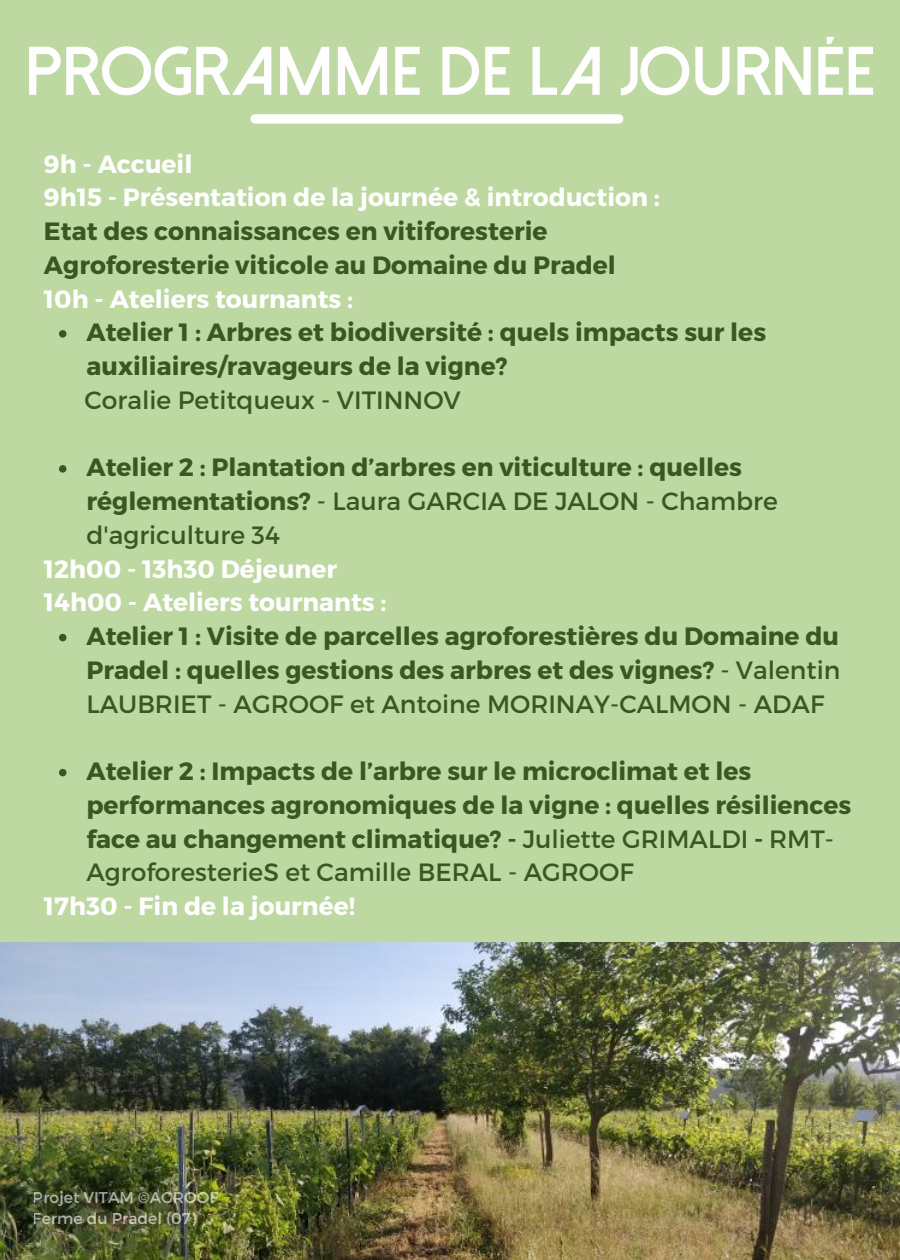
<style>
.page{position:relative;width:900px;height:1260px;background:#bed8a1}
.page>*{position:absolute;margin:0;border:0;box-sizing:border-box;transform-origin:0 0}
.t1{font:800 68.75px "Dolce Vita";color:#fefeff}
.t2{font:700 25px/33.8px "Montserrat";color:#3b5524}
.t3{font:700 25px/33.8px "Montserrat";color:#fefeff}
.t4{font:25px "Montserrat";color:#3b5524}
.t5{font:15.75px/20.8px "Montserrat";color:#fefeff}
.s1{font-weight:400}
</style>
<div class="page">
<div style="left:255px;top:114px;width:364px;height:10px;background:#fefeff"></div>
<svg style="left:59px;top:330px;width:7px;height:8px"></svg>
<svg style="left:59px;top:465px;width:7px;height:8px"></svg>
<svg style="left:59px;top:634px;width:7px;height:7px"></svg>
<svg style="left:59px;top:769px;width:7px;height:7px"></svg>
<img style="left:0;top:943px;width:899px;height:317px">
<h1 class="t1" style="left:25px;top:37px;width:851px">PROGRAMME DE LA JOURNÉE</h1>
<p class="t3" style="left:44px;top:146px;width:617px">9h - Accueil<br>9h15 - Présentation de la journée &amp; introduction :</p>
<p class="t2" style="left:44px;top:213px;width:573px">Etat des connaissances en vitiforesterie<br>Agroforesterie viticole au Domaine du Pradel</p>
<p class="t3" style="left:44px;top:281px;width:311px">10h - Ateliers tournants :</p>
<p class="t2" style="left:86px;top:314px;width:681px">Atelier 1 : Arbres et biodiversité : quels impacts sur les auxiliaires/ravageurs de la vigne?</p>
<p class="t4" style="left:85px;top:384px;width:378px">Coralie Petitqueux - VITINNOV</p>
<p class="t2" style="left:86px;top:449px;width:693px">Atelier 2 : Plantation d’arbres en viticulture : quelles réglementations? <span class="s1">- Laura GARCIA DE JALON - Chambre d'agriculture 34</span></p>
<p class="t3" style="left:44px;top:551px;width:344px">12h00 - 13h30 Déjeuner<br>14h00 - Ateliers tournants :</p>
<p class="t2" style="left:86px;top:618px;width:755px;text-align:justify">Atelier 1 : Visite de parcelles agroforestières du Domaine du Pradel : quelles gestions des arbres et des vignes? <span class="s1">- Valentin LAUBRIET - AGROOF et Antoine MORINAY-CALMON - ADAF</span></p>
<p class="t2" style="left:86px;top:753px;width:766px">Atelier 2 : Impacts de l’arbre sur le microclimat et les performances agronomiques de la vigne : quelles résiliences face au changement climatique? - <span class="s1">Juliette GRIMALDI</span> - <span class="s1">RMT-AgroforesterieS et Camille BERAL - AGROOF</span></p>
<p class="t3" style="left:44px;top:888px;width:313px">17h30 - Fin de la journée!</p>
<p class="t5" style="left:33px;top:1187px;width:187px">Projet VITAM ©AGROOF<br>Ferme du Pradel (07)</p>
</div>
